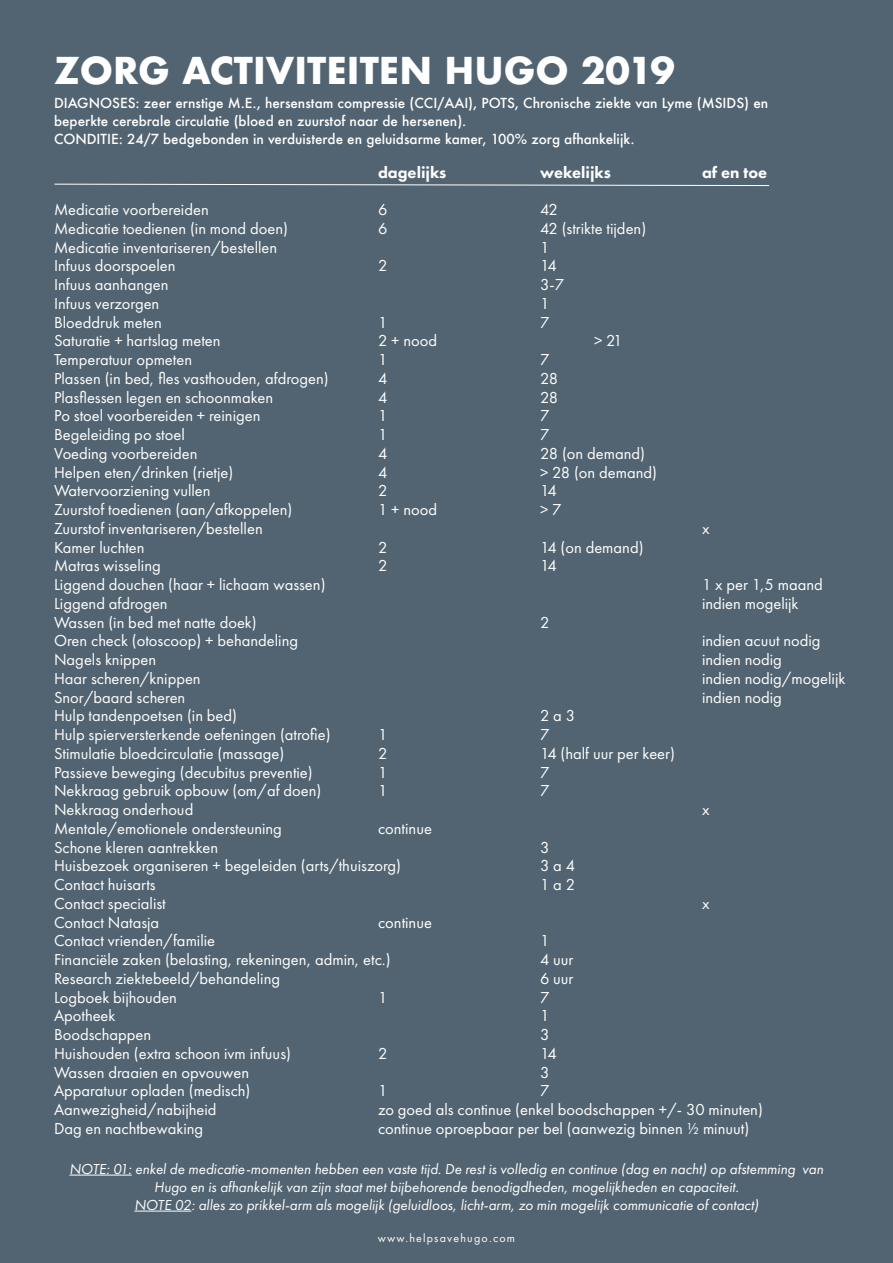
<style>
.page{position:relative;width:893px;height:1263px;background:#526471}
.page>*{position:absolute;margin:0;border:0;box-sizing:border-box;transform-origin:0 0}
.t1{font:700 36px "Futura";color:#fff}
.t2{font:16.5px "Futura PT";color:#fff}
.t3{font:800 16.5px "Futura PT";color:#fff}
.t4{font:italic 15px/18px "Futura PT";color:#fff;text-align:center}
.t5{font:500 13.5px/18px "Futura";color:#fff}
.t6{font:12px "Futura PT";letter-spacing:.1em;color:#fff}
</style>
<div class="page">
<hr style="left:69px;top:1175px;width:63px;height:1px;background:#fff">
<hr style="left:134px;top:1211px;width:57px;height:1px;background:#fff">
<svg style="left:54px;top:183px;width:716px;height:3px"></svg>
<p class="t1" style="left:54px;top:44px;width:623px">ZORG ACTIVITEITEN HUGO 2019</p>
<p class="t5" style="left:54px;top:94px;width:716px">DIAGNOSES: zeer ernstige M.E., hersenstam compressie (CCI/AAI), POTS, Chronische ziekte van Lyme (MSIDS) en beperkte cerebrale circulatie (bloed en zuurstof naar de hersenen).<br>CONDITIE: 24/7 bedgebonden in verduisterde en geluidsarme kamer, 100% zorg afhankelijk.</p>
<p class="t3" style="left:378px;top:162px;width:70px">dagelijks</p>
<p class="t3" style="left:540px;top:162px;width:72px">wekelijks</p>
<p class="t3" style="left:702px;top:162px;width:67px">af en toe</p>
<p class="t2" style="left:54px;top:200px;width:156px">Medicatie voorbereiden</p>
<p class="t2" style="left:378px;top:200px;width:11px">6</p>
<p class="t2" style="left:540px;top:200px;width:19px">42</p>
<p class="t2" style="left:54px;top:219px;width:236px">Medicatie toedienen (in mond doen)</p>
<p class="t2" style="left:378px;top:219px;width:11px">6</p>
<p class="t2" style="left:540px;top:219px;width:108px">42 (strikte tijden)</p>
<p class="t2" style="left:54px;top:237px;width:225px">Medicatie inventariseren/bestellen</p>
<p class="t2" style="left:540px;top:237px;width:11px">1</p>
<p class="t2" style="left:54px;top:256px;width:123px">Infuus doorspoelen</p>
<p class="t2" style="left:378px;top:256px;width:11px">2</p>
<p class="t2" style="left:540px;top:256px;width:18px">14</p>
<p class="t2" style="left:54px;top:275px;width:116px">Infuus aanhangen</p>
<p class="t2" style="left:540px;top:275px;width:26px">3-7</p>
<p class="t2" style="left:54px;top:294px;width:107px">Infuus verzorgen</p>
<p class="t2" style="left:540px;top:294px;width:11px">1</p>
<p class="t2" style="left:54px;top:312px;width:109px">Bloeddruk meten</p>
<p class="t2" style="left:378px;top:312px;width:11px">1</p>
<p class="t2" style="left:540px;top:312px;width:11px">7</p>
<p class="t2" style="left:54px;top:331px;width:168px">Saturatie + hartslag meten</p>
<p class="t2" style="left:378px;top:331px;width:61px">2 + nood</p>
<p class="t2" style="left:594px;top:331px;width:30px">&gt; 21</p>
<p class="t2" style="left:54px;top:350px;width:140px">Temperatuur opmeten</p>
<p class="t2" style="left:378px;top:350px;width:11px">1</p>
<p class="t2" style="left:540px;top:350px;width:11px">7</p>
<p class="t2" style="left:54px;top:369px;width:276px">Plassen (in bed, fles vasthouden, afdrogen)</p>
<p class="t2" style="left:378px;top:369px;width:11px">4</p>
<p class="t2" style="left:540px;top:369px;width:20px">28</p>
<p class="t2" style="left:54px;top:387px;width:221px">Plasflessen legen en schoonmaken</p>
<p class="t2" style="left:378px;top:387px;width:11px">4</p>
<p class="t2" style="left:540px;top:387px;width:20px">28</p>
<p class="t2" style="left:54px;top:406px;width:208px">Po stoel voorbereiden + reinigen</p>
<p class="t2" style="left:378px;top:406px;width:11px">1</p>
<p class="t2" style="left:540px;top:406px;width:11px">7</p>
<p class="t2" style="left:54px;top:425px;width:132px">Begeleiding po stoel</p>
<p class="t2" style="left:378px;top:425px;width:11px">1</p>
<p class="t2" style="left:540px;top:425px;width:11px">7</p>
<p class="t2" style="left:54px;top:444px;width:145px">Voeding voorbereiden</p>
<p class="t2" style="left:378px;top:444px;width:11px">4</p>
<p class="t2" style="left:540px;top:444px;width:106px">28 (on demand)</p>
<p class="t2" style="left:54px;top:462px;width:181px">Helpen eten/drinken (rietje)</p>
<p class="t2" style="left:378px;top:462px;width:11px">4</p>
<p class="t2" style="left:540px;top:462px;width:119px">&gt; 28 (on demand)</p>
<p class="t2" style="left:54px;top:481px;width:158px">Watervoorziening vullen</p>
<p class="t2" style="left:378px;top:481px;width:11px">2</p>
<p class="t2" style="left:540px;top:481px;width:18px">14</p>
<p class="t2" style="left:54px;top:500px;width:240px">Zuurstof toedienen (aan/afkoppelen)</p>
<p class="t2" style="left:378px;top:500px;width:61px">1 + nood</p>
<p class="t2" style="left:540px;top:500px;width:23px">&gt; 7</p>
<p class="t2" style="left:54px;top:519px;width:210px">Zuurstof inventariseren/bestellen</p>
<p class="t2" style="left:702px;top:519px;width:9px">x</p>
<p class="t2" style="left:54px;top:537px;width:92px">Kamer luchten</p>
<p class="t2" style="left:378px;top:537px;width:11px">2</p>
<p class="t2" style="left:540px;top:537px;width:105px">14 (on demand)</p>
<p class="t2" style="left:54px;top:556px;width:108px">Matras wisseling</p>
<p class="t2" style="left:378px;top:556px;width:11px">2</p>
<p class="t2" style="left:540px;top:556px;width:18px">14</p>
<p class="t2" style="left:54px;top:575px;width:273px">Liggend douchen (haar + lichaam wassen)</p>
<p class="t2" style="left:702px;top:575px;width:122px">1 x per 1,5 maand</p>
<p class="t2" style="left:54px;top:594px;width:115px">Liggend afdrogen</p>
<p class="t2" style="left:702px;top:594px;width:98px">indien mogelijk</p>
<p class="t2" style="left:54px;top:612px;width:204px">Wassen (in bed met natte doek)</p>
<p class="t2" style="left:540px;top:612px;width:11px">2</p>
<p class="t2" style="left:54px;top:631px;width:246px">Oren check (otoscoop) + behandeling</p>
<p class="t2" style="left:702px;top:631px;width:120px">indien acuut nodig</p>
<p class="t2" style="left:54px;top:650px;width:104px">Nagels knippen</p>
<p class="t2" style="left:702px;top:650px;width:81px">indien nodig</p>
<p class="t2" style="left:54px;top:669px;width:148px">Haar scheren/knippen</p>
<p class="t2" style="left:702px;top:669px;width:145px">indien nodig/mogelijk</p>
<p class="t2" style="left:54px;top:687px;width:133px">Snor/baard scheren</p>
<p class="t2" style="left:702px;top:687px;width:81px">indien nodig</p>
<p class="t2" style="left:54px;top:706px;width:185px">Hulp tandenpoetsen (in bed)</p>
<p class="t2" style="left:540px;top:706px;width:37px">2 a 3</p>
<p class="t2" style="left:54px;top:725px;width:278px">Hulp spierversterkende oefeningen (atrofie)</p>
<p class="t2" style="left:378px;top:725px;width:11px">1</p>
<p class="t2" style="left:540px;top:725px;width:11px">7</p>
<p class="t2" style="left:54px;top:744px;width:232px">Stimulatie bloedcirculatie (massage)</p>
<p class="t2" style="left:378px;top:744px;width:11px">2</p>
<p class="t2" style="left:540px;top:744px;width:136px">14 (half uur per keer)</p>
<p class="t2" style="left:54px;top:762px;width:260px">Passieve beweging (decubitus preventie)</p>
<p class="t2" style="left:378px;top:762px;width:11px">1</p>
<p class="t2" style="left:540px;top:762px;width:11px">7</p>
<p class="t2" style="left:54px;top:781px;width:269px">Nekkraag gebruik opbouw (om/af doen)</p>
<p class="t2" style="left:378px;top:781px;width:11px">1</p>
<p class="t2" style="left:540px;top:781px;width:11px">7</p>
<p class="t2" style="left:54px;top:800px;width:141px">Nekkraag onderhoud</p>
<p class="t2" style="left:702px;top:800px;width:9px">x</p>
<p class="t2" style="left:54px;top:819px;width:229px">Mentale/emotionele ondersteuning</p>
<p class="t2" style="left:378px;top:819px;width:55px">continue</p>
<p class="t2" style="left:54px;top:837px;width:166px">Schone kleren aantrekken</p>
<p class="t2" style="left:540px;top:837px;width:11px">3</p>
<p class="t2" style="left:54px;top:856px;width:349px">Huisbezoek organiseren + begeleiden (arts/thuiszorg)</p>
<p class="t2" style="left:540px;top:856px;width:37px">3 a 4</p>
<p class="t2" style="left:54px;top:875px;width:103px">Contact huisarts</p>
<p class="t2" style="left:540px;top:875px;width:37px">1 a 2</p>
<p class="t2" style="left:54px;top:894px;width:113px">Contact specialist</p>
<p class="t2" style="left:702px;top:894px;width:9px">x</p>
<p class="t2" style="left:54px;top:912px;width:107px">Contact Natasja</p>
<p class="t2" style="left:378px;top:912px;width:55px">continue</p>
<p class="t2" style="left:54px;top:931px;width:163px">Contact vrienden/familie</p>
<p class="t2" style="left:540px;top:931px;width:11px">1</p>
<p class="t2" style="left:54px;top:950px;width:338px">Financiële zaken (belasting, rekeningen, admin, etc.)</p>
<p class="t2" style="left:540px;top:950px;width:35px">4 uur</p>
<p class="t2" style="left:54px;top:969px;width:228px">Research ziektebeeld/behandeling</p>
<p class="t2" style="left:540px;top:969px;width:35px">6 uur</p>
<p class="t2" style="left:54px;top:987px;width:125px">Logboek bijhouden</p>
<p class="t2" style="left:378px;top:987px;width:11px">1</p>
<p class="t2" style="left:540px;top:987px;width:11px">7</p>
<p class="t2" style="left:54px;top:1006px;width:63px">Apotheek</p>
<p class="t2" style="left:540px;top:1006px;width:11px">1</p>
<p class="t2" style="left:54px;top:1025px;width:99px">Boodschappen</p>
<p class="t2" style="left:540px;top:1025px;width:11px">3</p>
<p class="t2" style="left:54px;top:1044px;width:238px">Huishouden (extra schoon ivm infuus)</p>
<p class="t2" style="left:378px;top:1044px;width:11px">2</p>
<p class="t2" style="left:540px;top:1044px;width:18px">14</p>
<p class="t2" style="left:54px;top:1062px;width:197px">Wassen draaien en opvouwen</p>
<p class="t2" style="left:540px;top:1062px;width:11px">3</p>
<p class="t2" style="left:54px;top:1081px;width:198px">Apparatuur opladen (medisch)</p>
<p class="t2" style="left:378px;top:1081px;width:11px">1</p>
<p class="t2" style="left:540px;top:1081px;width:11px">7</p>
<p class="t2" style="left:54px;top:1100px;width:164px">Aanwezigheid/nabijheid</p>
<p class="t2" style="left:378px;top:1100px;width:386px">zo goed als continue (enkel boodschappen +/- 30 minuten)</p>
<p class="t2" style="left:54px;top:1119px;width:151px">Dag en nachtbewaking</p>
<p class="t2" style="left:378px;top:1119px;width:373px">continue oproepbaar per bel (aanwezig binnen ½ minuut)</p>
<p class="t4" style="left:69px;top:1159px;width:756px">NOTE: 01: enkel de medicatie-momenten hebben een vaste tijd. De rest is volledig en continue (dag en nacht) op afstemming van<br>Hugo en is afhankelijk van zijn staat met bijbehorende benodigdheden, mogelijkheden en capaciteit.<br>NOTE 02: alles zo prikkel-arm als mogelijk (geluidloos, licht-arm, zo min mogelijk communicatie of contact)</p>
<p class="t6" style="left:378px;top:1231px;width:139px">www.helpsavehugo.com</p>
</div>
